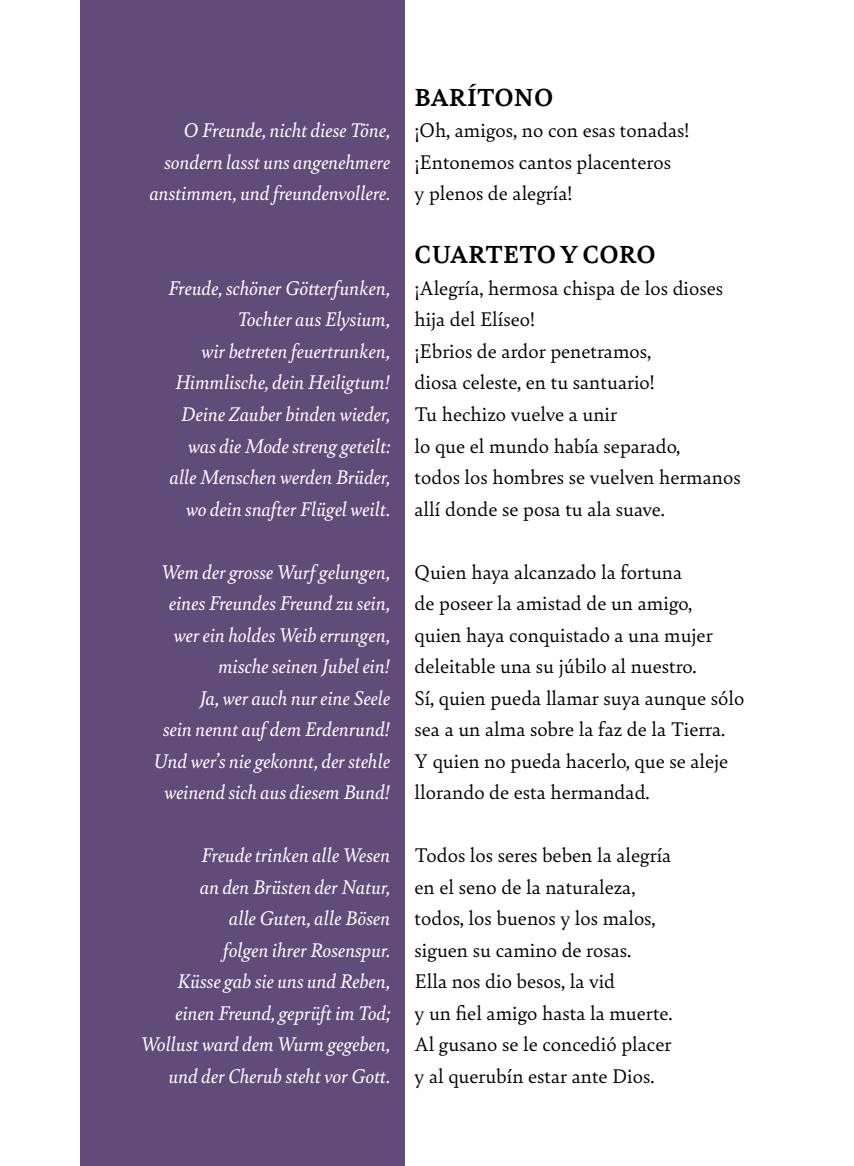
<style>
.page{position:relative;width:854px;height:1166px;background:#fff}
.page>*{position:absolute;margin:0;border:0;box-sizing:border-box;transform-origin:0 0}
.t1{font:700 26.25px "Bely";letter-spacing:.01em;color:#000}
.t2{font:21px/31.5px "Bely";color:#000}
.t3{font:italic 21px/31.5px "Bely";color:#fff;text-align:right}
</style>
<div class="page">
<div style="left:81px;top:0;width:324px;height:1166px;background:#614b78"></div>
<p class="t3" style="left:150px;top:114px;width:242px">O Freunde, nicht diese Töne, sondern lasst uns angenehmere anstimmen, und freundenvollere.</p>
<p class="t3" style="left:168px;top:271px;width:224px">Freude, schöner Götterfunken,<br>Tochter aus Elysium,<br>wir betreten feuertrunken,<br>Himmlische, dein Heiligtum!<br>Deine Zauber binden wieder, was die Mode streng geteilt: alle Menschen werden Brüder, wo dein snafter Flügel weilt.</p>
<p class="t3" style="left:153px;top:555px;width:238px">Wem der grosse Wurf gelungen, eines Freundes Freund zu sein, wer ein holdes Weib errungen, mische seinen Jubel ein!<br>Ja, wer auch nur eine Seele<br>sein nennt auf dem Erdenrund!<br>Und wer’s nie gekonnt, der stehle weinend sich aus diesem Bund!</p>
<p class="t3" style="left:141px;top:838px;width:251px">Freude trinken alle Wesen<br>an den Brüsten der Natur,<br>alle Guten, alle Bösen<br>folgen ihrer Rosenspur.<br>Küsse gab sie uns und Reben, einen Freund, geprüft im Tod;<br>Wollust ward dem Wurm gegeben, und der Cherub steht vor Gott.</p>
<p class="t1" style="left:414px;top:79px;width:140px">BARÍTONO</p>
<p class="t2" style="left:414px;top:114px;width:276px">¡Oh, amigos, no con esas tonadas! ¡Entonemos cantos placenteros<br>y plenos de alegría!</p>
<p class="t1" style="left:414px;top:236px;width:242px">CUARTETO Y CORO</p>
<p class="t2" style="left:414px;top:271px;width:327px">¡Alegría, hermosa chispa de los dioses hija del Elíseo!<br>¡Ebrios de ardor penetramos,<br>diosa celeste, en tu santuario!<br>Tu hechizo vuelve a unir<br>lo que el mundo había separado,<br>todos los hombres se vuelven hermanos allí donde se posa tu ala suave.</p>
<p class="t2" style="left:414px;top:555px;width:331px">Quien haya alcanzado la fortuna<br>de poseer la amistad de un amigo,<br>quien haya conquistado a una mujer deleitable una su júbilo al nuestro.<br>Sí, quien pueda llamar suya aunque sólo sea a un alma sobre la faz de la Tierra.<br>Y quien no pueda hacerlo, que se aleje llorando de esta hermandad.</p>
<p class="t2" style="left:414px;top:838px;width:259px">Todos los seres beben la alegría en el seno de la naturaleza, todos, los buenos y los malos, siguen su camino de rosas.<br>Ella nos dio besos, la vid<br>y un fiel amigo hasta la muerte.<br>Al gusano se le concedió placer y al querubín estar ante Dios.</p>
</div>
